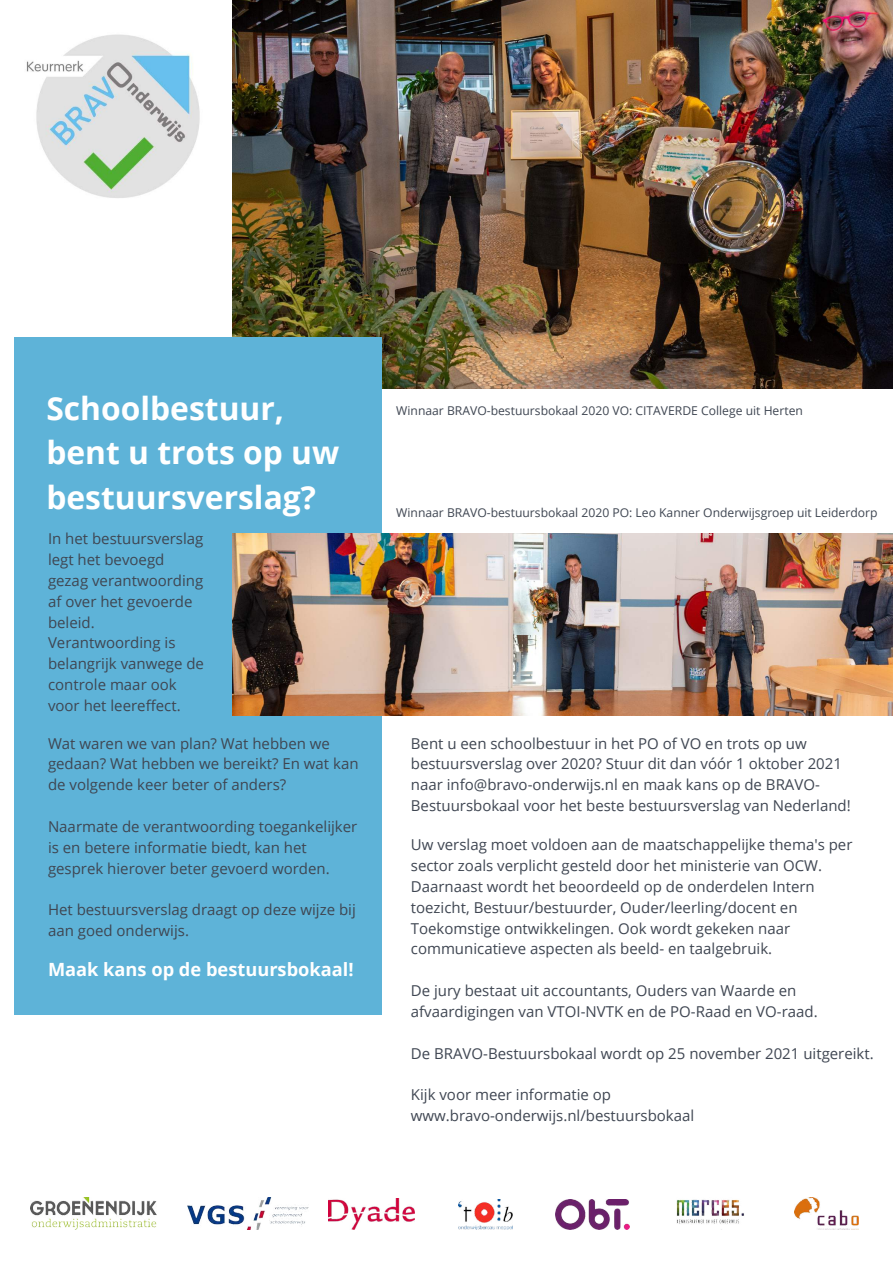
<style>
.page{position:relative;width:893px;height:1263px;background:#fff}
.page>*{position:absolute;margin:0;border:0;box-sizing:border-box;transform-origin:0 0}
.t1{font:700 31.8px/44.5px "Open Sans";color:#fff}
.t2{font:700 18.23px "Open Sans";color:#fff}
.t3{font:15px/20.9px "Open Sans";color:#3f4652}
.t4{font:12.15px "Open Sans";color:#3f4652}
</style>
<div class="page">
<img style="left:232px;top:0;width:661px;height:389px">
<div style="left:15px;top:337px;width:366px;height:677px;background:#5eb3d8"></div>
<img style="left:232px;top:533px;width:661px;height:183px">
<img style="left:31px;top:1197px;width:125px;height:33px">
<img style="left:187px;top:1198px;width:121px;height:32px">
<img style="left:328px;top:1199px;width:87px;height:31px">
<img style="left:459px;top:1199px;width:54px;height:30px">
<img style="left:555px;top:1200px;width:74px;height:29px">
<img style="left:794px;top:1198px;width:64px;height:32px">
<img style="left:676px;top:1199px;width:68px;height:31px">
<img style="left:26px;top:34px;width:174px;height:164px">
<h1 class="t1" style="left:46px;top:385px;width:294px">Schoolbestuur, bent u trots op uw bestuursverslag?</h1>
<p class="t3" style="left:48px;top:528px;width:157px">In het bestuursverslag legt het bevoegd gezag verantwoording af over het gevoerde beleid.<br>Verantwoording is belangrijk vanwege de controle maar ook voor het leereffect.</p>
<p class="t3" style="left:48px;top:732px;width:312px">Wat waren we van plan? Wat hebben we gedaan? Wat hebben we bereikt? En wat kan de volgende keer beter of anders?</p>
<p class="t3" style="left:48px;top:816px;width:311px">Naarmate de verantwoording toegankelijker is en betere informatie biedt, kan het gesprek hierover beter gevoerd worden.</p>
<p class="t3" style="left:48px;top:899px;width:309px">Het bestuursverslag draagt op deze wijze bij aan goed onderwijs.</p>
<p class="t2" style="left:48px;top:957px;width:307px">Maak kans op de bestuursbokaal!</p>
<p class="t4" style="left:396px;top:402px;width:408px">Winnaar BRAVO-bestuursbokaal 2020 VO: CITAVERDE College uit Herten</p>
<p class="t4" style="left:396px;top:504px;width:483px">Winnaar BRAVO-bestuursbokaal 2020 PO: Leo Kanner Onderwijsgroep uit Leiderdorp</p>
<p class="t3" style="left:411px;top:732px;width:441px">Bent u een schoolbestuur in het PO of VO en trots op uw bestuursverslag over 2020? Stuur dit dan vóór 1 oktober 2021 naar info@bravo-onderwijs.nl en maak kans op de BRAVO-Bestuursbokaal voor het beste bestuursverslag van Nederland!</p>
<p class="t3" style="left:411px;top:834px;width:443px">Uw verslag moet voldoen aan de maatschappelijke thema's per sector zoals verplicht gesteld door het ministerie van OCW.<br>Daarnaast wordt het beoordeeld op de onderdelen Intern toezicht, Bestuur/bestuurder, Ouder/leerling/docent en Toekomstige ontwikkelingen. Ook wordt gekeken naar communicatieve aspecten als beeld- en taalgebruik.</p>
<p class="t3" style="left:411px;top:980px;width:408px">De jury bestaat uit accountants, Ouders van Waarde en afvaardigingen van VTOI-NVTK en de PO-Raad en VO-raad.</p>
<p class="t3" style="left:411px;top:1042px;width:464px">De BRAVO-Bestuursbokaal wordt op 25 november 2021 uitgereikt.</p>
<p class="t3" style="left:411px;top:1084px;width:285px">Kijk voor meer informatie op www.bravo-onderwijs.nl/bestuursbokaal</p>
</div>
